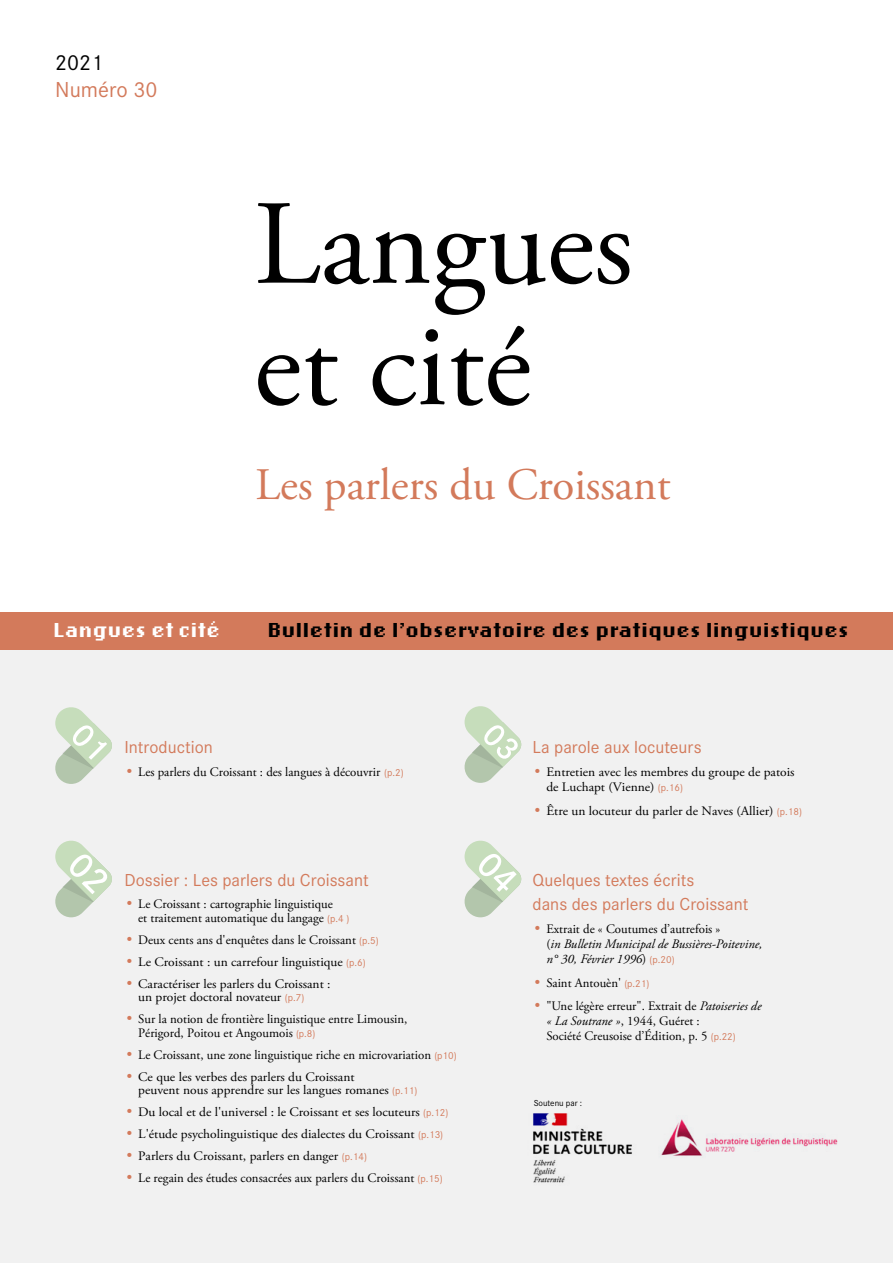
<style>
.page{position:relative;width:893px;height:1263px;background:#fff}
.page>*{position:absolute;margin:0;border:0;box-sizing:border-box;transform-origin:0 0}
.t1{font:120px/121.5px "Adobe Garamond Pro";color:#000}
.t2{font:45px "Adobe Garamond Pro";color:#d37a5b}
.t3{font:22.5px "Corporate S";color:#d37a5b}
.t4{font:22.5px "Corporate S";color:#000}
.t5{font:700 21px "Lo Res Twelve";color:#000}
.t6{font:700 21px "Lo Res Twelve";letter-spacing:.02em;color:#fff}
.t7{font:18px/23.5px "Corporate S";color:#d37a5b}
.t8{font:12.9px/15px "Adobe Garamond Pro";color:#000}
.t9{font:12.9px/13.5px "Adobe Garamond Pro";color:#000;scale:1.04 1}
.t10{font:italic 12.9px/15px "Adobe Garamond Pro";color:#000}
.t11{font:9px "Corporate S";color:#000}
.s1{font-family:"Corporate S";font-size:15px;color:#d37a5b}
.s2{font-family:"Corporate S";font-size:10.5px;color:#d37a5b}
.s3{font-family:"Corporate S";font-style:normal;font-size:15px;color:#d37a5b}
.s4{font-style:normal}
.s5{font-family:"Corporate S";font-style:normal;font-size:10.5px;color:#d37a5b}
.s6{font-style:italic}
</style>
<div class="page">
<div style="left:0;top:647px;width:893px;height:616px;background:#f1f1f1"></div>
<div style="left:0;top:611px;width:893px;height:38px;background:#d37a5b"></div>
<svg style="left:55px;top:707px;width:57px;height:77px"></svg>
<svg style="left:464px;top:706px;width:57px;height:77px"></svg>
<svg style="left:464px;top:840px;width:57px;height:77px"></svg>
<svg style="left:55px;top:840px;width:57px;height:77px"></svg>
<img style="left:533px;top:1113px;width:99px;height:70px">
<img style="left:661px;top:1119px;width:177px;height:37px">
<h3 class="t4" style="left:55px;top:48px;width:49px">2021</h3>
<h3 class="t3" style="left:55px;top:75px;width:104px">Numéro 30</h3>
<h1 class="t1" style="left:254px;top:188px;width:381px">Langues et cité</h1>
<h2 class="t2" style="left:255px;top:458px;width:417px">Les parlers du Croissant</h2>
<h3 class="t6" style="left:53px;top:615px;width:169px">Langues et cité</h3>
<h3 class="t5" style="left:267px;top:615px;width:583px">Bulletin de l’observatoire des pratiques linguistiques</h3>
<h3 class="t7" style="left:124px;top:734px;width:90px">Introduction</h3>
<p class="t8" style="left:124px;top:765px;width:281px"><span class="s1">•</span> Les parlers du Croissant : des langues à découvrir <span class="s2">(p.2)</span></p>
<h3 class="t7" style="left:124px;top:868px;width:246px">Dossier : Les parlers du Croissant</h3>
<p class="t8" style="left:138px;top:898px;width:213px;line-height:13.5px;text-indent:-14px"><span class="s1">•</span> Le Croissant : cartographie linguistique<br>et traitement automatique du langage <span class="s2">(p.4 )</span></p>
<p class="t8" style="left:124px;top:932px;width:256px"><span class="s1">•</span> Deux cents ans d'enquêtes dans le Croissant <span class="s2">(p.5)</span></p>
<p class="t9" style="left:124px;top:955px;width:234px"><span class="s1">•</span> Le Croissant : un carrefour linguistique <span class="s2">(p.6)</span></p>
<p class="t9" style="left:138px;top:977px;width:186px;text-indent:-14px"><span class="s1">•</span> Caractériser les parlers du Croissant : un projet doctoral novateur <span class="s2">(p.7)</span></p>
<p class="t8" style="left:138px;top:1013px;width:271px;line-height:13.5px;text-indent:-14px"><span class="s1">•</span> Sur la notion de frontière linguistique entre Limousin,<br>Périgord, Poitou et Angoumois <span class="s2">(p.8)</span></p>
<p class="t8" style="left:124px;top:1047px;width:334px"><span class="s1">•</span> Le Croissant, une zone linguistique riche en microvariation <span class="s2">(p10)</span></p>
<p class="t9" style="left:138px;top:1070px;width:270px;text-indent:-14px"><span class="s1">•</span> Ce que les verbes des parlers du Croissant<br>peuvent nous apprendre sur les langues romanes <span class="s2">(p.11)</span></p>
<p class="t9" style="left:124px;top:1106px;width:313px"><span class="s1">•</span> Du local et de l'universel : le Croissant et ses locuteurs <span class="s2">(p.12)</span></p>
<p class="t9" style="left:124px;top:1128px;width:308px"><span class="s1">•</span> L'étude psycholinguistique des dialectes du Croissant <span class="s2">(p.13)</span></p>
<p class="t9" style="left:124px;top:1150px;width:235px"><span class="s1">•</span> Parlers du Croissant, parlers en danger <span class="s2">(p.14)</span></p>
<p class="t8" style="left:124px;top:1171px;width:320px"><span class="s1">•</span> Le regain des études consacrées aux parlers du Croissant <span class="s2">(p.15)</span></p>
<h3 class="t7" style="left:533px;top:734px;width:170px">La parole aux locuteurs</h3>
<p class="t9" style="left:546px;top:765px;width:240px;line-height:15px;text-indent:-14px"><span class="s1">•</span> Entretien avec les membres du groupe de patois de Luchapt (Vienne) <span class="s2">(p.16)</span></p>
<p class="t9" style="left:533px;top:804px;width:260px"><span class="s1">•</span> Être un locuteur du parler de Naves (Allier) <span class="s2">(p.18)</span></p>
<h3 class="t7" style="left:533px;top:868px;width:217px">Quelques textes écrits<br>dans des parlers du Croissant</h3>
<p class="t10" style="left:546px;top:922px;width:218px;text-indent:-14px"><span class="s3">•</span> <span class="s4">Extrait de « Coutumes d’autrefois »<br>(</span>in Bulletin Municipal de Bussières-Poitevine, n° 30, Février 1996<span class="s4">)</span> <span class="s5">(p.20)</span></p>
<p class="t8" style="left:533px;top:975px;width:118px"><span class="s1">•</span> Saint Antouèn' <span class="s2">(p.21)</span></p>
<p class="t8" style="left:546px;top:999px;width:217px;text-indent:-14px"><span class="s1">•</span> "Une légère erreur". Extrait de <span class="s6">Patoiseries de « La Soutrane »</span>, 1944, Guéret :<br>Société Creusoise d’Édition, p. 5 <span class="s2">(p.22)</span></p>
<p class="t11" style="left:534px;top:1097px;width:50px">Soutenu par :</p>
</div>
